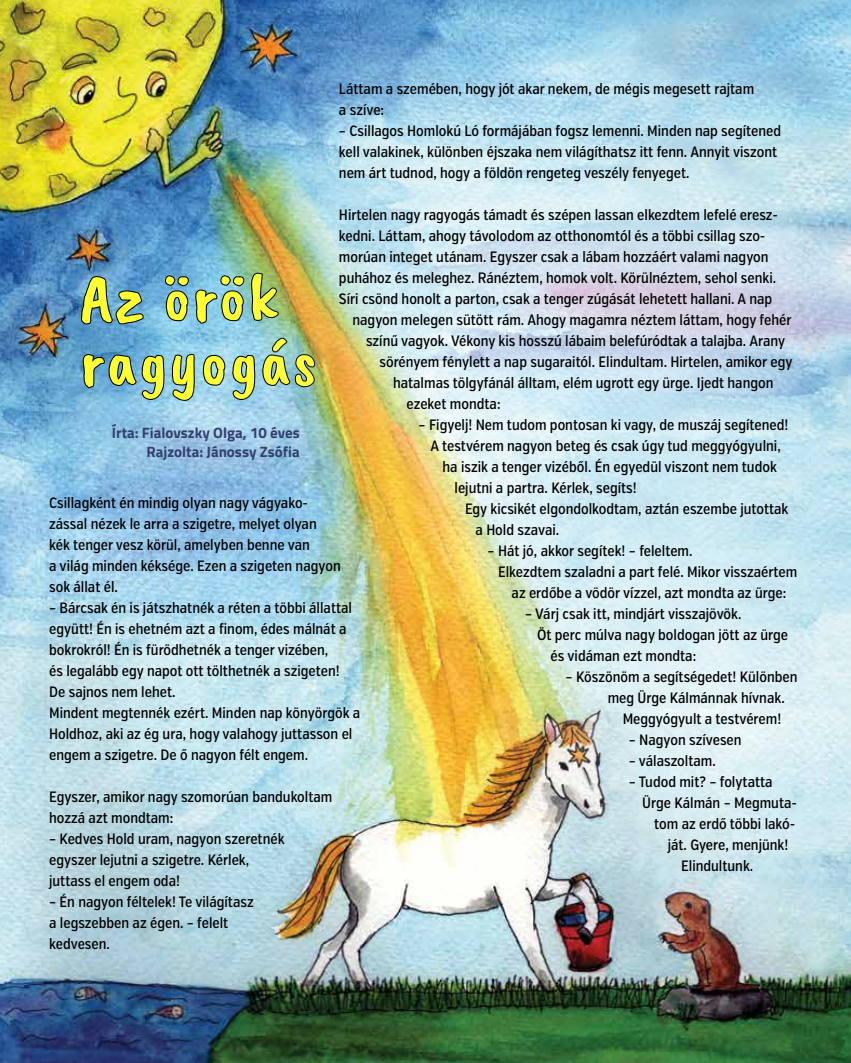
<style>
.page{position:relative;width:851px;height:1063px;background:#fff}
.page>*{position:absolute;margin:0;border:0;box-sizing:border-box;transform-origin:0 0}
.Cím_talpas{font:69px/64.5px "Caveat Brush";letter-spacing:.04em;color:#ffff32}
.Szöveg{font:500 15px/21px "Verb Ex Cond";color:#000}
.szerző_felül{font:700 15px "Titillium";color:#344070}
</style>
<div class="page">
<img style="left:0;top:0;width:850px;height:1063px">
<svg style="left:80px;top:220px;width:136px;height:150px;background:#5f97bb"></svg>
<img style="left:0;top:370px;width:466px;height:693px">
<img style="left:216px;top:0;width:634px;height:994px">
<p class="Szöveg" style="left:339px;top:78px;width:416px">Láttam a szemében, hogy jót akar nekem, de mégis megesett rajtam a szíve:</p>
<p class="Szöveg" style="left:339px;top:120px;width:443px">– Csillagos Homlokú Ló formájában fogsz lemenni. Minden nap segítened kell valakinek, különben éjszaka nem világíthatsz itt fenn. Annyit viszont nem árt tudnod, hogy a földön rengeteg veszély fenyeget.</p>
<p class="Szöveg" style="left:339px;top:204px;width:440px">Hirtelen nagy ragyogás támadt és szépen lassan elkezdtem lefelé eresz-</p>
<p class="Szöveg" style="left:339px;top:225px;width:428px">kedni. Láttam, ahogy távolodom az otthonomtól és a többi csillag szo-</p>
<p class="Szöveg" style="left:339px;top:246px;width:431px">morúan integet utánam. Egyszer csak a lábam hozzáért valami nagyon</p>
<p class="Szöveg" style="left:339px;top:267px;width:438px">puhához és meleghez. Ránéztem, homok volt. Körülnéztem, sehol senki.</p>
<p class="Szöveg" style="left:339px;top:288px;width:434px">Síri csönd honolt a parton, csak a tenger zúgását lehetett hallani. A nap</p>
<p class="Szöveg" style="left:352px;top:309px;width:440px">nagyon melegen sütött rám. Ahogy magamra néztem láttam, hogy fehér</p>
<p class="Szöveg" style="left:366px;top:330px;width:421px">színű vagyok. Vékony kis hosszú lábaim belefúródtak a talajba. Arany</p>
<p class="Szöveg" style="left:379px;top:351px;width:414px">sörényem fénylett a nap sugaraitól. Elindultam. Hirtelen, amikor egy</p>
<p class="Szöveg" style="left:393px;top:372px;width:382px">hatalmas tölgyfánál álltam, elém ugrott egy ürge. Ijedt hangon</p>
<p class="Szöveg" style="left:406px;top:393px;width:95px">ezeket mondta:</p>
<p class="Szöveg" style="left:418px;top:414px;width:371px">– Figyelj! Nem tudom pontosan ki vagy, de muszáj segítened!</p>
<p class="Szöveg" style="left:430px;top:435px;width:351px">A testvérem nagyon beteg és csak úgy tud meggyógyulni,</p>
<p class="Szöveg" style="left:442px;top:456px;width:336px">ha iszik a tenger vizéből. Én egyedül viszont nem tudok</p>
<p class="Szöveg" style="left:454px;top:477px;width:184px">lejutni a partra. Kérlek, segíts!</p>
<p class="Szöveg" style="left:475px;top:498px;width:314px;text-indent:-10px">Egy kicsikét elgondolkodtam, aztán eszembe jutottak a Hold szavai.</p>
<p class="Szöveg" style="left:487px;top:540px;width:206px">– Hát jó, akkor segítek! – feleltem.</p>
<p class="Szöveg" style="left:498px;top:561px;width:301px;text-align:center">Elkezdtem szaladni a part felé. Mikor visszaértem az erdőbe a vödör vízzel, azt mondta az ürge:</p>
<p class="Szöveg" style="left:525px;top:603px;width:218px">– Várj csak itt, mindjárt visszajövök.</p>
<p class="Szöveg" style="left:550px;top:624px;width:239px;text-indent:-14px">Öt perc múlva nagy boldogan jött az ürge és vidáman ezt mondta:</p>
<p class="Szöveg" style="left:565px;top:666px;width:233px">– Köszönöm a segítségedet! Különben</p>
<p class="Szöveg" style="left:607px;top:687px;width:178px">meg Ürge Kálmánnak hívnak.</p>
<p class="Szöveg" style="left:622px;top:708px;width:160px">Meggyógyult a testvérem!</p>
<p class="Szöveg" style="left:628px;top:729px;width:114px">– Nagyon szívesen</p>
<p class="Szöveg" style="left:628px;top:750px;width:89px">– válaszoltam.</p>
<p class="Szöveg" style="left:628px;top:771px;width:145px">– Tudod mit? – folytatta</p>
<p class="Szöveg" style="left:642px;top:792px;width:156px">Ürge Kálmán – Megmuta-</p>
<p class="Szöveg" style="left:654px;top:813px;width:143px">tom az erdő többi lakó-</p>
<p class="Szöveg" style="left:667px;top:834px;width:122px">ját. Gyere, menjünk!</p>
<p class="Szöveg" style="left:681px;top:855px;width:74px">Elindultunk.</p>
<p class="Cím_talpas" style="left:80px;top:267px;width:237px">Az örök ragyogás</p>
<p class="szerző_felül" style="left:112px;top:421px;width:189px">Írta: Fialovszky Olga, 10 éves</p>
<p class="szerző_felül" style="left:146px;top:440px;width:155px">Rajzolta: Jánossy Zsófia</p>
<p class="Szöveg" style="left:49px;top:493px;width:293px">Csillagként én mindig olyan nagy vágyako&shy;zással nézek le arra a szigetre, melyet olyan kék tenger vesz körül, amelyben benne van<br>a világ minden kéksége. Ezen a szigeten nagyon</p>
<p class="Szöveg" style="left:49px;top:577px;width:70px">sok állat él.</p>
<p class="Szöveg" style="left:49px;top:598px;width:304px">– Bárcsak én is játszhatnék a réten a többi állattal együtt! Én is ehetném azt a finom, édes málnát a bokrokról! Én is fürödhetnék a tenger vizében,</p>
<p class="Szöveg" style="left:49px;top:661px;width:292px">és legalább egy napot ott tölthetnék a szigeten!</p>
<p class="Szöveg" style="left:49px;top:682px;width:128px">De sajnos nem lehet.</p>
<p class="Szöveg" style="left:49px;top:703px;width:312px">Mindent megtennék ezért. Minden nap könyörgök a<br>Holdhoz, aki az ég ura, hogy valahogy juttasson el engem a szigetre. De ő nagyon félt engem.</p>
<p class="Szöveg" style="left:49px;top:787px;width:285px">Egyszer, amikor nagy szomorúan bandukoltam hozzá azt mondtam:</p>
<p class="Szöveg" style="left:49px;top:829px;width:237px">– Kedves Hold uram, nagyon szeretnék egyszer lejutni a szigetre. Kérlek, juttass el engem oda!</p>
<p class="Szöveg" style="left:49px;top:892px;width:206px">– Én nagyon féltelek! Te világítasz a legszebben az égen. – felelt kedvesen.</p>
</div>
